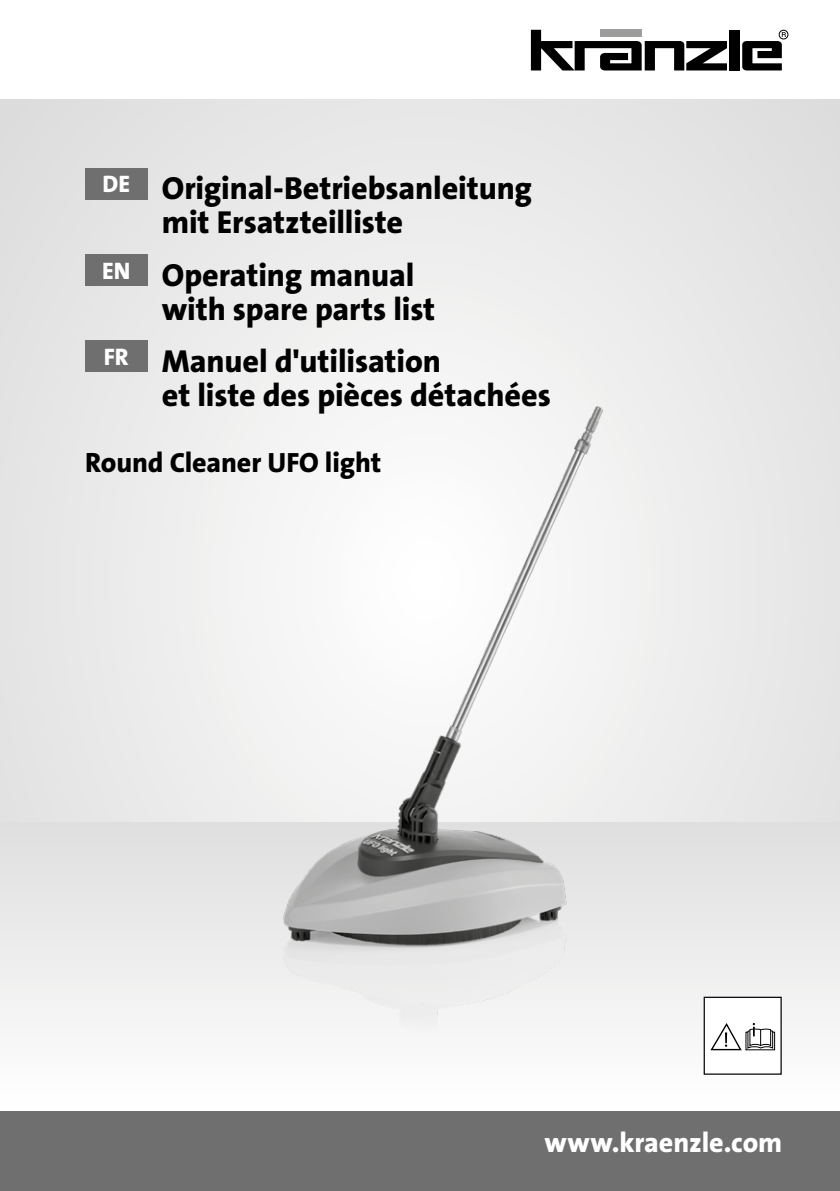
<style>
.page{position:relative;width:840px;height:1191px;background:#fff}
.page>*{position:absolute;margin:0;border:0;box-sizing:border-box;transform-origin:0 0}
.t1{font:32px/34px "The Sans LP8 Ex Bld";letter-spacing:-.005em;color:#000}
.t2{font:28px "The Sans LP8 Ex Bld";letter-spacing:-.005em;color:#000}
.t3{font:28px "The Sans LP8 Ex Bld";letter-spacing:-.005em;color:#fff}
.t4{font:24px "The Sans LP8 Ex Bld";color:#fff}
</style>
<div class="page">
<div style="left:0;top:99px;width:839px;height:1092px;background:#e7e7e7"></div>
<div style="left:0;top:990px;width:839px;height:121px;background:#fcfcfc"></div>
<div style="left:0;top:1111px;width:839px;height:80px;background:#706f6f"></div>
<div style="left:703px;top:997px;width:77px;height:77px;background:#fff"></div>
<svg style="left:530px;top:30px;width:196px;height:40px"></svg>
<div style="left:728px;top:30px;width:10px;height:40px;background:#000"></div>
<div style="left:778px;top:30px;width:9px;height:9px;border:1px solid #000;border-radius:50%"></div>
<svg style="left:742px;top:32px;width:43px;height:38px"></svg>
<img style="left:99px;top:357px;width:704px;height:703px">
<div style="left:85px;top:168px;width:62px;height:31px;background:#706f6f"></div>
<div style="left:85px;top:254px;width:62px;height:31px;background:#706f6f"></div>
<div style="left:85px;top:341px;width:62px;height:31px;background:#706f6f"></div>
<p class="t4" style="left:102px;top:169px;width:29px">DE</p>
<p class="t1" style="left:162px;top:171px;width:372px">Original-Betriebsanleitung mit Ersatzteilliste</p>
<p class="t1" style="left:162px;top:258px;width:275px;text-indent:-60px"><sup>EN</sup> Operating manual with spare parts list</p>
<p class="t1" style="left:162px;top:344px;width:390px;text-indent:-58px"><sup>FR</sup> Manuel d'utilisation<br>et liste des pièces détachées</p>
<p class="t2" style="left:85px;top:445px;width:297px">Round Cleaner UFO light</p>
<p class="t3" style="left:544px;top:1124px;width:239px">www.kraenzle.com</p>
</div>
